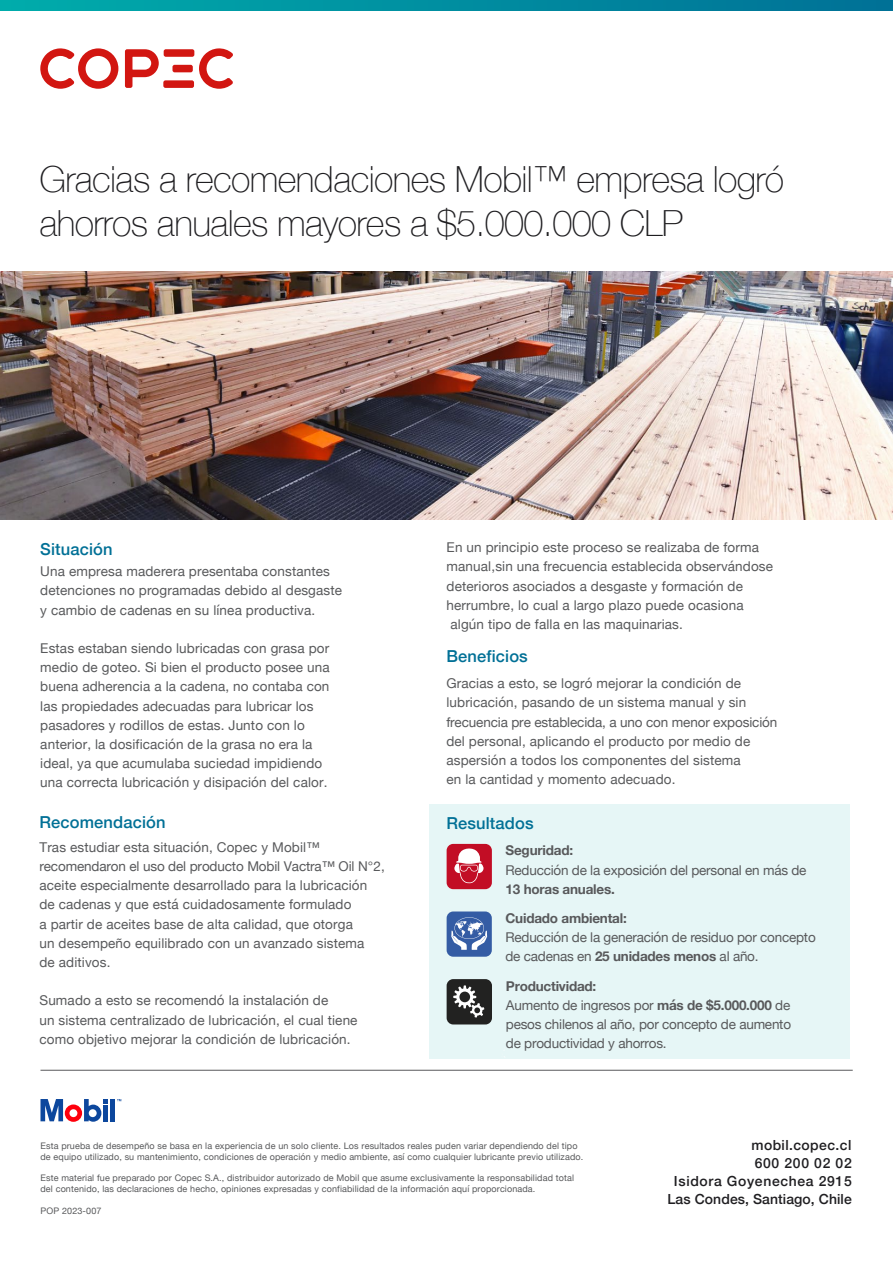
<style>
.page{position:relative;width:893px;height:1263px;background:#fff}
.page>*{position:absolute;margin:0;border:0;box-sizing:border-box;transform-origin:0 0}
.t1{font:100 36px/43.2px "Helvetica Neue";letter-spacing:-.02em;color:#1f1e21}
.t2{font:500 16.5px "Helvetica Neue";letter-spacing:.01em;color:#007096}
.t3{font:500 13.95px/18.1px "Helvetica Neue";letter-spacing:.03em;color:#1f1e21;text-align:right}
.t4{font:13.5px/19.2px "Helvetica Neue";letter-spacing:.01em;color:#58595b}
.t5{font:13.5px/19.2px "Helvetica Neue";letter-spacing:-.015em;color:#58595b}
.t6{font:700 13.5px "Helvetica Neue";letter-spacing:-.015em;color:#58595b}
.t7{font:9px/10.8px "Helvetica Neue";letter-spacing:.015em;color:#58595b}
.s1{font-weight:700}
</style>
<div class="page">
<hr style="left:40px;top:1070px;width:813px;height:1px;background:#58595b">
<hr style="left:111px;top:1099px;width:4px;height:22px;background:#0c479d">
<svg style="left:40px;top:1099px;width:68px;height:23px"></svg>
<div style="left:429px;top:805px;width:421px;height:254px;background:#e6f6f6"></div>
<img style="left:0;top:271px;width:893px;height:248px">
<div style="left:447px;top:844px;width:45px;height:45px;background:#c20d25;border-radius:7px"></div>
<svg style="left:454px;top:848px;width:30px;height:35px"></svg>
<div style="left:447px;top:979px;width:45px;height:45px;background:#222221;border-radius:7px"></div>
<svg style="left:453px;top:985px;width:31px;height:32px"></svg>
<div style="left:447px;top:911px;width:45px;height:46px;background:#345ca4;border-radius:7px"></div>
<svg style="left:451px;top:917px;width:36px;height:33px"></svg>
<div style="left:164px;top:49px;width:30px;height:8px;background:#d21611;border-radius:2px"></div>
<svg style="left:125px;top:49px;width:34px;height:39px"></svg>
<div style="left:163px;top:80px;width:31px;height:8px;background:#d21611;border-radius:2px"></div>
<svg style="left:40px;top:48px;width:78px;height:41px"></svg>
<svg style="left:199px;top:48px;width:34px;height:41px"></svg>
<div style="left:172px;top:65px;width:21px;height:7px;background:#d21611;border-radius:2px"></div>
<svg style="left:0;top:0;width:893px;height:11px;background:#008ea0"></svg>
<h1 class="t1" style="left:39px;top:156px;width:746px">Gracias a recomendaciones Mobil™ empresa logró ahorros anuales mayores a $5.000.000 CLP</h1>
<p class="t2" style="left:40px;top:535px;width:74px">Situación</p>
<p class="t4" style="left:40px;top:562px;width:303px">Una empresa maderera presentaba constantes detenciones no programadas debido al desgaste y cambio de cadenas en su línea productiva.</p>
<p class="t4" style="left:40px;top:639px;width:291px">Estas estaban siendo lubricadas con grasa por medio de goteo. Si bien el producto posee una buena adherencia a la cadena, no contaba con las propiedades adecuadas para lubricar los pasadores y rodillos de estas. Junto con lo anterior, la dosificación de la grasa no era la ideal, ya que acumulaba suciedad impidiendo una correcta lubricación y disipación del calor.</p>
<p class="t2" style="left:39px;top:809px;width:128px">Recomendación</p>
<p class="t4" style="left:39px;top:838px;width:347px">Tras estudiar esta situación, Copec y Mobil™ recomendaron el uso del producto Mobil Vactra™ Oil N°2, aceite especialmente desarrollado para la lubricación de cadenas y que está cuidadosamente formulado<br>a partir de aceites base de alta calidad, que otorga<br>un desempeño equilibrado con un avanzado sistema<br>de aditivos.</p>
<p class="t4" style="left:39px;top:992px;width:320px">Sumado a esto se recomendó la instalación de<br>un sistema centralizado de lubricación, el cual tiene como objetivo mejorar la condición de lubricación.</p>
<p class="t4" style="left:447px;top:538px;width:328px">En un principio este proceso se realizaba de forma manual,sin una frecuencia establecida observándose deterioros asociados a desgaste y formación de herrumbre, lo cual a largo plazo puede ocasiona algún tipo de falla en las maquinarias.</p>
<p class="t2" style="left:446px;top:643px;width:83px">Beneficios</p>
<p class="t4" style="left:446px;top:674px;width:332px">Gracias a esto, se logró mejorar la condición de lubricación, pasando de un sistema manual y sin frecuencia pre establecida, a uno con menor exposición del personal, aplicando el producto por medio de aspersión a todos los componentes del sistema<br>en la cantidad y momento adecuado.</p>
<p class="t2" style="left:446px;top:809px;width:89px">Resultados</p>
<p class="t6" style="left:506px;top:840px;width:69px">Seguridad:</p>
<p class="t5" style="left:506px;top:861px;width:302px">Reducción de la exposición del personal en más de</p>
<p class="t6" style="left:506px;top:878px;width:111px">13 horas anuales.</p>
<p class="t6" style="left:505px;top:908px;width:123px">Cuidado ambiental:</p>
<p class="t5" style="left:505px;top:929px;width:312px">Reducción de la generación de residuo por concepto de cadenas en <span class="s1">25 unidades menos</span> al año.</p>
<p class="t5" style="left:506px;top:977px;width:287px"><span class="s1">Productividad:<br></span>Aumento de ingresos por <span class="s1">más de $5.000.000</span> de pesos chilenos al año, por concepto de aumento de productividad y ahorros.</p>
<p class="t7" style="left:41px;top:1141px;width:544px">Esta prueba de desempeño se basa en la experiencia de un solo cliente. Los resultados reales puden variar dependiendo del tipo de equipo utilizado, su mantenimiento, condiciones de operación y medio ambiente, así como cualquier lubricante previo utilizado.</p>
<p class="t7" style="left:41px;top:1173px;width:535px">Este material fue preparado por Copec S.A., distribuidor autorizado de Mobil que asume exclusivamente la responsabilidad total del contenido, las declaraciones de hecho, opiniones expresadas y confiabilidad de la información aquí proporcionada.</p>
<p class="t7" style="left:41px;top:1205px;width:63px">POP 2023-007</p>
<p class="t3" style="left:668px;top:1135px;width:186px">mobil.copec.cl<br>600 200 02 02<br>Isidora Goyenechea 2915<br>Las Condes, Santiago, Chile</p>
</div>
